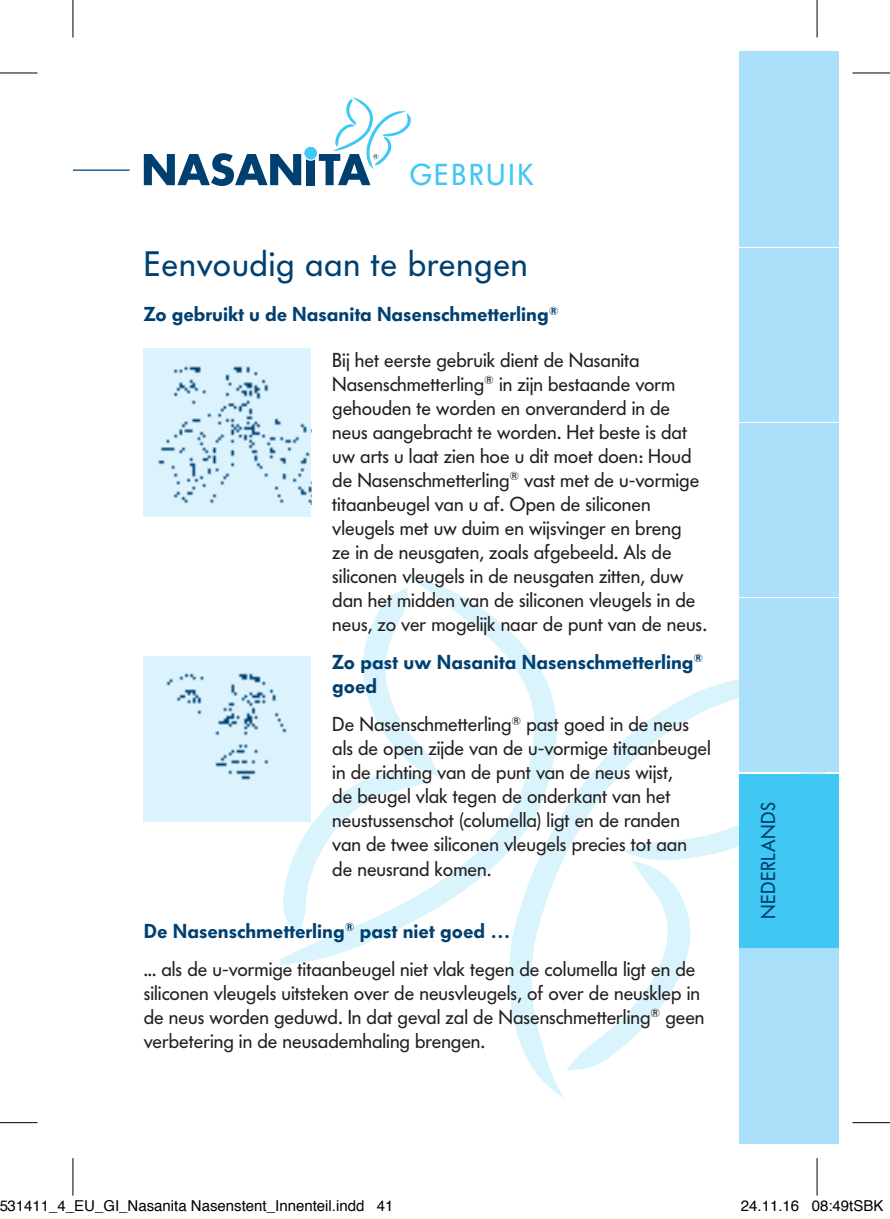
<style>
.page{position:relative;width:890px;height:1219px;background:#fff}
.page>*{position:absolute;margin:0;border:0;box-sizing:border-box;transform-origin:0 0}
.t1{font:35px "Futura BQ";letter-spacing:.025em;color:#004071}
.t2{font:30px "Futura BQ";letter-spacing:.09em;color:#40c7f4}
.t3{font:20px/24px "Futura BQ";color:#231f20}
.t4{font:600 20px/24px "Futura BQ";color:#004071}
.t5{font:20px "Futura BQ";letter-spacing:.025em;color:#004071}
.t6{font:15px "Helvetica";color:#000}
.s1{font-weight:600;color:#004071}
</style>
<div class="page">
<svg style="left:280px;top:575px;width:264px;height:390px"></svg>
<svg style="left:503px;top:675px;width:236px;height:423px"></svg>
<svg style="left:283px;top:587px;width:155px;height:348px"></svg>
<svg style="left:566px;top:692px;width:265px;height:377px"></svg>
<div style="left:739px;top:948px;width:99px;height:195px;background:#aae0f9"></div>
<svg style="left:144px;top:153px;width:157px;height:33px"></svg>
<div style="left:307px;top:154px;width:8px;height:31px;background:#004071"></div>
<div style="left:304px;top:146px;width:14px;height:14px;background:#40c7f4;border-radius:50%"></div>
<div style="left:303px;top:145px;width:15px;height:16px;border:1px solid #fff;border-radius:50%"></div>
<svg style="left:319px;top:97px;width:92px;height:88px"></svg>
<hr style="left:73px;top:169px;width:57px;height:2px;background:#004071">
<div style="left:739px;top:52px;width:99px;height:195px;background:#aae0f9"></div>
<div style="left:739px;top:248px;width:99px;height:174px;background:#aae0f9"></div>
<div style="left:739px;top:423px;width:99px;height:174px;background:#aae0f9"></div>
<div style="left:739px;top:773px;width:99px;height:174px;background:#40c7f4"></div>
<div style="left:739px;top:598px;width:99px;height:174px;background:#aae0f9"></div>
<div style="left:144px;top:655px;width:167px;height:166px;background:#dcf2fc"></div>
<img style="left:166px;top:673px;width:121px;height:107px">
<div style="left:144px;top:348px;width:167px;height:169px;background:#dcf2fc"></div>
<img style="left:158px;top:366px;width:153px;height:138px">
<svg style="left:816px;top:0;width:1px;height:37px"></svg>
<svg style="left:816px;top:1158px;width:1px;height:37px"></svg>
<hr style="left:0;top:72px;width:38px;height:1px;background:#000">
<hr style="left:852px;top:72px;width:38px;height:1px;background:#000">
<hr style="left:0;top:1121px;width:38px;height:1px;background:#000">
<hr style="left:852px;top:1121px;width:38px;height:1px;background:#000">
<hr style="left:73px;top:0;width:1px;height:37px;background:#000">
<hr style="left:73px;top:1157px;width:1px;height:38px;background:#000">
<hr style="left:817px;top:0;width:1px;height:37px;background:#000">
<hr style="left:817px;top:1157px;width:1px;height:38px;background:#000">
<h2 class="t2" style="left:410px;top:158px;width:126px">GEBRUIK</h2>
<h1 class="t1" style="left:144px;top:244px;width:385px">Eenvoudig aan te brengen</h1>
<p class="t4" style="left:144px;top:304px;width:416px">Zo gebruikt u de Nasanita Nasenschmetterling<sup>®</sup></p>
<p class="t3" style="left:332px;top:348px;width:376px">Bij het eerste gebruik dient de Nasanita Nasenschmetterling<sup>®</sup> in zijn bestaande vorm gehouden te worden en onveranderd in de neus aangebracht te worden. Het beste is dat uw arts u laat zien hoe u dit moet doen: Houd de Nasenschmetterling<sup>®</sup> vast met de u-vormige titaanbeugel van u af. Open de siliconen vleugels met uw duim en wijsvinger en breng<br>ze in de neusgaten, zoals afgebeeld. Als de siliconen vleugels in de neusgaten zitten, duw dan het midden van de siliconen vleugels in de neus, zo ver mogelijk naar de punt van de neus.</p>
<p class="t4" style="left:332px;top:651px;width:372px">Zo past uw Nasanita Nasenschmetterling<sup>® </sup>goed</p>
<p class="t3" style="left:332px;top:712px;width:380px">De Nasenschmetterling<sup>®</sup> past goed in de neus als de open zijde van de u-vormige titaanbeugel in de richting van de punt van de neus wijst,<br>de beugel vlak tegen de onderkant van het neustussenschot (columella) ligt en de randen van de twee siliconen vleugels precies tot aan de neusrand komen.</p>
<p class="t3" style="left:144px;top:911px;width:553px;line-height:38.2px"><span class="s1">De Nasenschmetterling</span><sup>®</sup> <span class="s1">past niet goed …<br></span>... als de u-vormige titaanbeugel niet vlak tegen de columella ligt en de</p>
<p class="t3" style="left:144px;top:980px;width:562px">siliconen vleugels uitsteken over de neusvleugels, of over de neusklep in de neus worden geduwd. In dat geval zal de Nasenschmetterling<sup>®</sup> geen verbetering in de neusademhaling brengen.</p>
<p class="t5" style="left:757px;top:918px;width:118px;rotate:-90deg">NEDERLANDS</p>
<p class="t6" style="left:-1px;top:1199px;width:396px">531411_4_EU_GI_Nasanita Nasenstent_Innenteil.indd 41</p>
<p class="t6" style="left:741px;top:1199px;width:144px">24.11.16 08:49tSBK</p>
</div>
